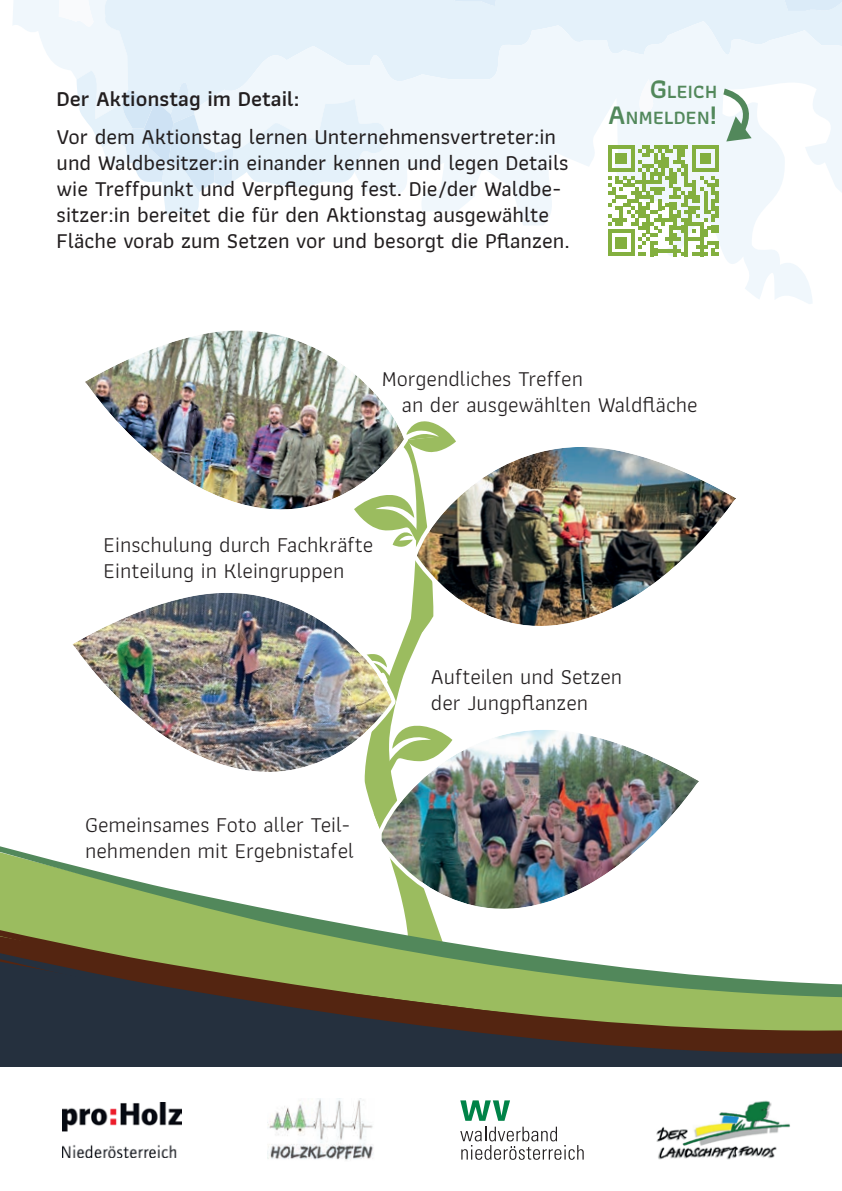
<style>
.page{position:relative;width:842px;height:1191px;background:#fff}
.page>*{position:absolute;margin:0;border:0;box-sizing:border-box;transform-origin:0 0}
.t1{font:500 22px/26px "Athiti";color:#231f20}
.t2{font:22px/26px "Athiti";color:#231f20}
.t3{font:600 22px "Athiti";color:#231f20}
.t4{font:600 19.6px/26px "Athiti";letter-spacing:.015em;color:#52885b;text-align:right}
.s1{font-size:28px}
</style>
<div class="page">
<div style="left:387px;top:0;width:152px;height:21px;background:#e4f1fa"></div>
<svg style="left:387px;top:21px;width:192px;height:204px;fill:#f0f7fc"></svg>
<svg style="left:539px;top:0;width:303px;height:157px;fill:#f0f7fc"></svg>
<svg style="left:405px;top:0;width:138px;height:6px"></svg>
<svg style="left:13px;top:0;width:374px;height:217px"></svg>
<svg style="left:579px;top:98px;width:263px;height:206px"></svg>
<svg style="left:0;top:846px;width:242px;height:58px"></svg>
<svg style="left:0;top:904px;width:344px;height:20px;background:#9cbc76"></svg>
<svg style="left:0;top:927px;width:842px;height:140px;background:#6c745b"></svg>
<img style="left:63px;top:1102px;width:119px;height:55px">
<img style="left:267px;top:1098px;width:107px;height:63px">
<svg style="left:460px;top:1126px;width:124px;height:33px"></svg>
<svg style="left:460px;top:1100px;width:50px;height:20px"></svg>
<img style="left:656px;top:1100px;width:134px;height:60px">
<svg style="left:352px;top:421px;width:104px;height:589px"></svg>
<img style="left:85px;top:330px;width:326px;height:188px">
<img style="left:410px;top:438px;width:326px;height:196px">
<img style="left:372px;top:721px;width:327px;height:196px">
<img style="left:72px;top:584px;width:327px;height:196px">
<svg style="left:608px;top:79px;width:150px;height:177px"></svg>
<p class="t3" style="left:57px;top:82px;width:244px">Der Aktionstag im Detail:</p>
<p class="t1" style="left:57px;top:124px;width:514px">Vor dem Aktionstag lernen Unternehmensvertreter:in und Waldbesitzer:in einander kennen und legen Details wie Treffpunkt und Verpflegung fest. Die/der Waldbe&shy;sitzer:in bereitet die für den Aktionstag ausgewählte</p>
<p class="t1" style="left:57px;top:228px;width:515px">Fläche vorab zum Setzen vor und besorgt die Pflanzen.</p>
<p class="t4" style="left:608px;top:79px;width:110px"><span class="s1">G</span>LEICH<br><span class="s1">A</span>NMELDEN<span class="s1">!</span></p>
<p class="t2" style="left:402px;top:366px;width:297px;text-indent:-20px">Morgendliches Treffen<br>an der ausgewählten Waldfläche</p>
<p class="t2" style="left:104px;top:532px;width:271px">Einschulung durch Fachkräfte<br>Einteilung in Kleingruppen</p>
<p class="t2" style="left:85px;top:812px;width:270px">Gemeinsames Foto aller Teil&shy;nehmenden mit Ergebnistafel</p>
<p class="t2" style="left:431px;top:664px;width:193px">Aufteilen und Setzen der Jungpflanzen</p>
</div>
